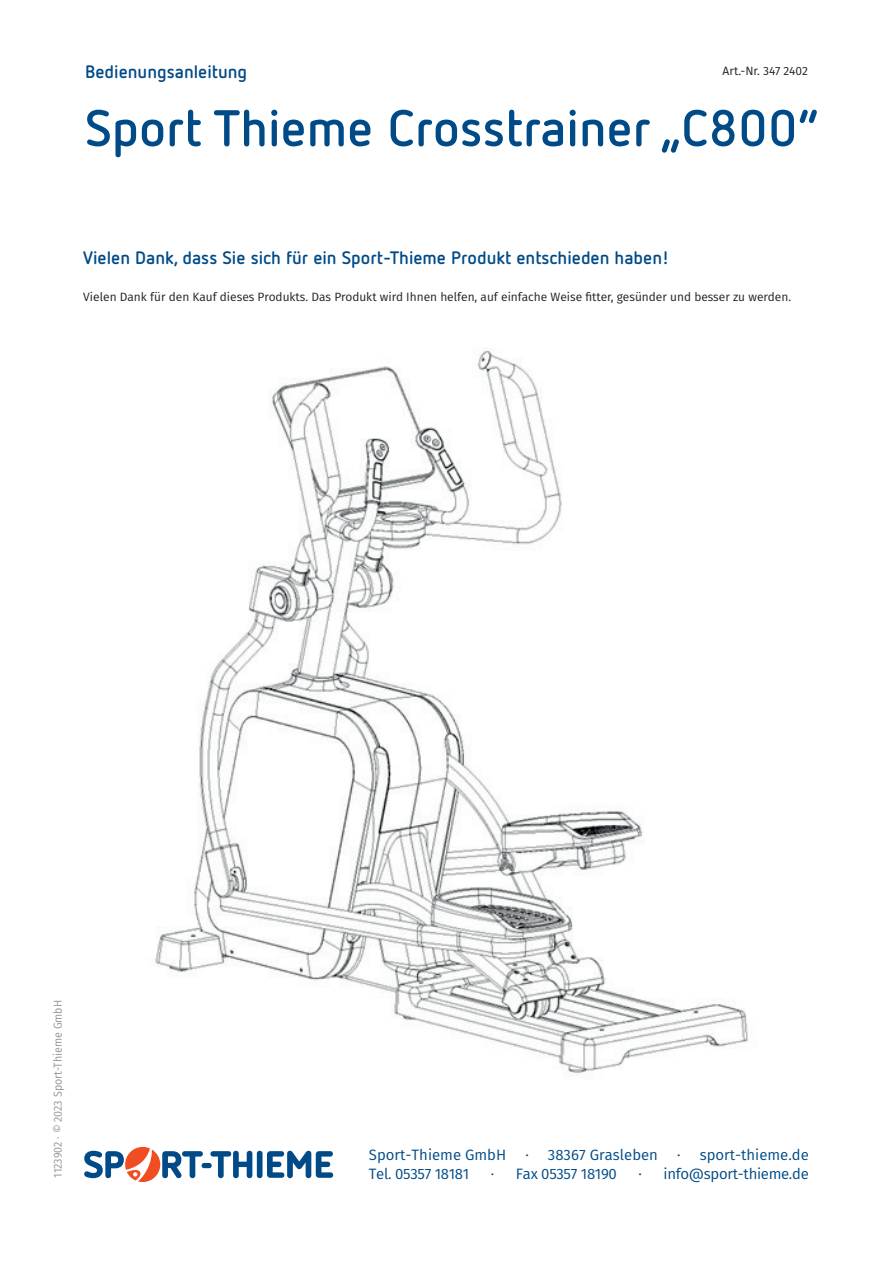
<style>
.page{position:relative;width:893px;height:1263px;background:#fff}
.page>*{position:absolute;margin:0;border:0;box-sizing:border-box;transform-origin:0 0}
.t1{font:700 51px "Netto Pro";color:#004b87}
.t2{font:700 18px "Netto Pro";color:#004b87}
.t3{font:15px "Fira Sans";letter-spacing:-.02em;color:#004b87}
.t4{font:15px "Fira Sans";color:#004b87}
.t5{font:12px "Fira Sans";color:#231f20}
.t6{font:11.55px "Fira Sans";color:#939598;scale:.93 1}
</style>
<div class="page">
<svg style="left:84px;top:1147px;width:249px;height:35px"></svg>
<img style="left:155px;top:348px;width:593px;height:726px">
<h2 class="t2" style="left:85px;top:59px;width:164px">Bedienungsanleitung</h2>
<p class="t5" style="left:723px;top:62px;width:87px">Art.-Nr. 347 2402</p>
<h1 class="t1" style="left:85px;top:94px;width:735px">Sport Thieme Crosstrainer „C800“</h1>
<h2 class="t2" style="left:83px;top:245px;width:587px">Vielen Dank, dass Sie sich für ein Sport-Thieme Produkt entschieden haben!</h2>
<p class="t5" style="left:83px;top:288px;width:709px">Vielen Dank für den Kauf dieses Produkts. Das Produkt wird Ihnen helfen, auf einfache Weise fitter, gesünder und besser zu werden.</p>
<p class="t6" style="left:49px;top:1178px;width:193px;rotate:-90deg">1123902 · © 2023 Sport-Thieme GmbH</p>
<p class="t4" style="left:369px;top:1143px;width:139px">Sport-Thieme GmbH</p>
<p class="t4" style="left:525px;top:1143px;width:134px">· 38367 Grasleben</p>
<p class="t4" style="left:677px;top:1143px;width:133px">· sport-thieme.de</p>
<p class="t3" style="left:369px;top:1163px;width:102px">Tel. 05357 18181</p>
<p class="t3" style="left:491px;top:1163px;width:128px">· Fax 05357 18190</p>
<p class="t3" style="left:638px;top:1163px;width:172px">· info@sport-thieme.de</p>
</div>
